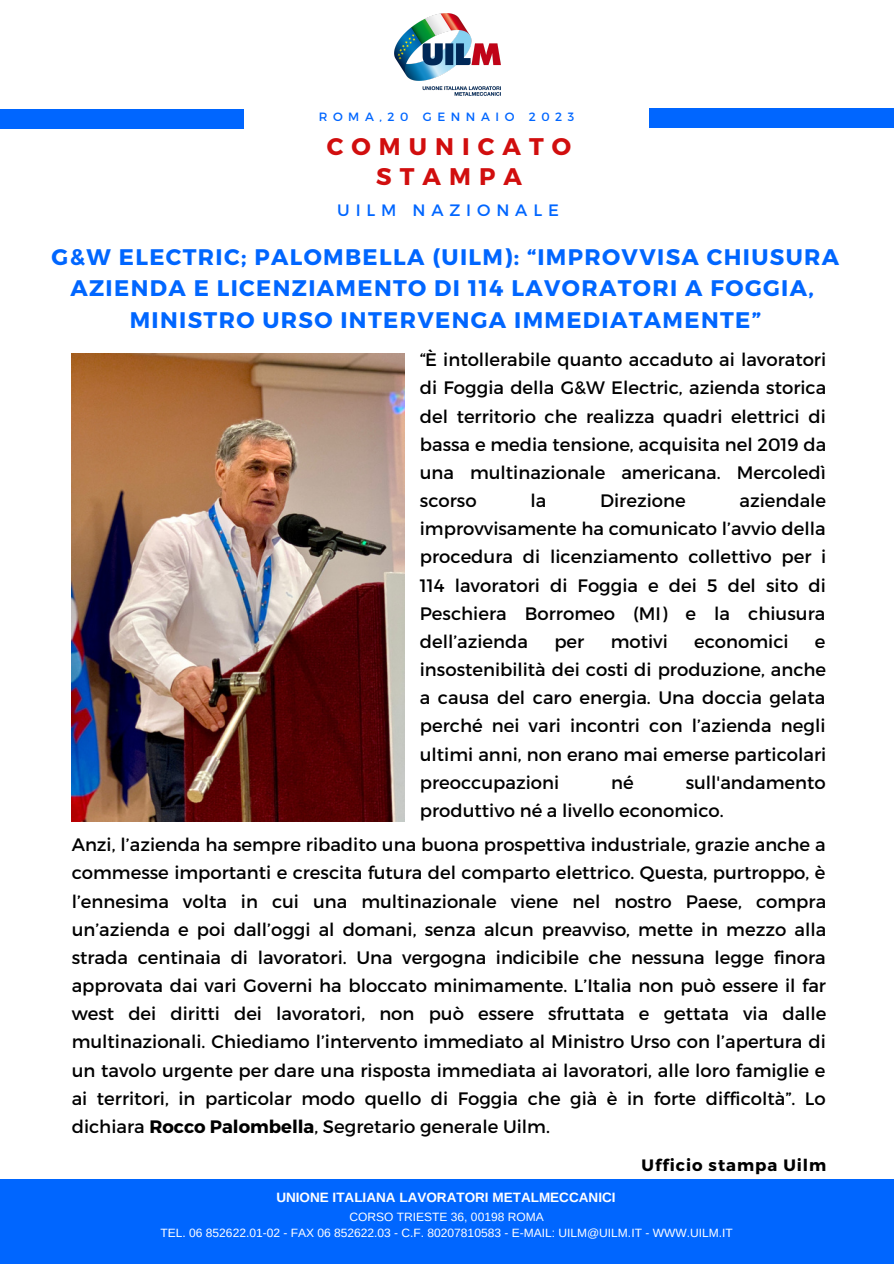
<style>
.page{position:relative;width:894px;height:1264px;background:#fff}
.page>*{position:absolute;margin:0;border:0;box-sizing:border-box;transform-origin:0 0}
.t1{font:700 24px/30.5px "Montserrat";letter-spacing:.335em;color:#d10e0e;text-align:center}
.t2{font:700 22.5px/31.5px "Montserrat";letter-spacing:.06em;color:#06f;text-align:center}
.t3{font:18px/28.2px "Montserrat";color:#000;text-align:justify}
.t4{font:700 16.5px "Montserrat";letter-spacing:.06em;color:#000}
.t5{font:16.5px "Montserrat";letter-spacing:.355em;color:#06f}
.t6{font:700 13.5px "Arimo";color:#fff}
.t7{font:12px/15.8px "Arimo";color:#fff;text-align:center}
.t8{font:12px "Montserrat";letter-spacing:.465em;color:#06f}
.s1{font-weight:700}
</style>
<div class="page">
<div style="left:0;top:109px;width:243px;height:20px;background:#06f"></div>
<div style="left:649px;top:109px;width:244px;height:19px;background:#06f"></div>
<img style="left:394px;top:13px;width:106px;height:83px">
<div style="left:0;top:1179px;width:893px;height:84px;background:#06f"></div>
<img style="left:72px;top:354px;width:332px;height:467px">
<p class="t8" style="left:318px;top:109px;width:257px">ROMA,20 GENNAIO 2023</p>
<h1 class="t1" style="left:327px;top:130px;width:246px">COMUNICATO<br>STAMPA</h1>
<p class="t5" style="left:337px;top:200px;width:223px">UILM NAZIONALE</p>
<p class="t2" style="left:52px;top:240px;width:788px">G&amp;W ELECTRIC; PALOMBELLA (UILM): “IMPROVVISA CHIUSURA<br>AZIENDA E LICENZIAMENTO DI 114 LAVORATORI A FOGGIA,<br>MINISTRO URSO INTERVENGA IMMEDIATAMENTE”</p>
<p class="t3" style="left:420px;top:345px;width:408px">“È intollerabile quanto accaduto ai lavoratori di Foggia della G&amp;W Electric, azienda storica del territorio che realizza quadri elettrici di bassa e media tensione, acquisita nel 2019 da una multinazionale americana. Mercoledì scorso</p>
<p class="t3" style="left:420px;top:485px;width:408px;text-indent:319px">aziendale improvvisamente ha comunicato l’avvio della procedura di licenziamento collettivo per i 114 lavoratori di Foggia e dei 5 del sito di Peschiera Borromeo (MI) e la chiusura dell’azienda</p>
<p class="t3" style="left:530px;top:485px;width:17px">la</p>
<p class="t3" style="left:600px;top:485px;width:87px">Direzione</p>
<p class="t3" style="left:554px;top:626px;width:31px">per</p>
<p class="t3" style="left:610px;top:626px;width:59px">motivi</p>
<p class="t3" style="left:694px;top:626px;width:96px">economici</p>
<p class="t3" style="left:420px;top:626px;width:408px;text-indent:395px">e insostenibilità dei costi di produzione, anche a causa del caro energia. Una doccia gelata perché nei vari incontri con l’azienda negli ultimi anni, non erano mai emerse particolari preoccupazioni</p>
<p class="t3" style="left:611px;top:767px;width:24px">né</p>
<p class="t3" style="left:420px;top:767px;width:407px;text-indent:266px">sull'andamento produttivo né a livello economico.</p>
<p class="t3" style="left:72px;top:830px;width:756px">Anzi, l’azienda ha sempre ribadito una buona prospettiva industriale, grazie anche a commesse importanti e crescita futura del comparto elettrico. Questa, purtroppo, è l’ennesima volta in cui una multinazionale viene nel nostro Paese, compra un’azienda e poi dall’oggi al domani, senza alcun preavviso, mette in mezzo alla strada centinaia di lavoratori. Una vergogna indicibile che nessuna legge finora approvata dai vari Governi ha bloccato minimamente. L’Italia non può essere il far west dei diritti dei lavoratori, non può essere sfruttata e gettata via dalle multinazionali. Chiediamo l’intervento immediato al Ministro Urso con l’apertura di un tavolo urgente per dare una risposta immediata ai lavoratori, alle loro famiglie e ai territori, in particolar modo quello di Foggia che già è in forte difficoltà”. Lo dichiara <span class="s1">Rocco Palombella</span>, Segretario generale Uilm.</p>
<p class="t4" style="left:641px;top:1154px;width:186px">Ufficio stampa Uilm</p>
<p class="t6" style="left:276px;top:1189px;width:340px">UNIONE ITALIANA LAVORATORI METALMECCANICI</p>
<p class="t7" style="left:160px;top:1208px;width:573px">CORSO TRIESTE 36, 00198 ROMA<br>TEL. 06 852622.01-02 - FAX 06 852622.03 - C.F. 80207810583 - E-MAIL: UILM@UILM.IT - WWW.UILM.IT</p>
</div>
